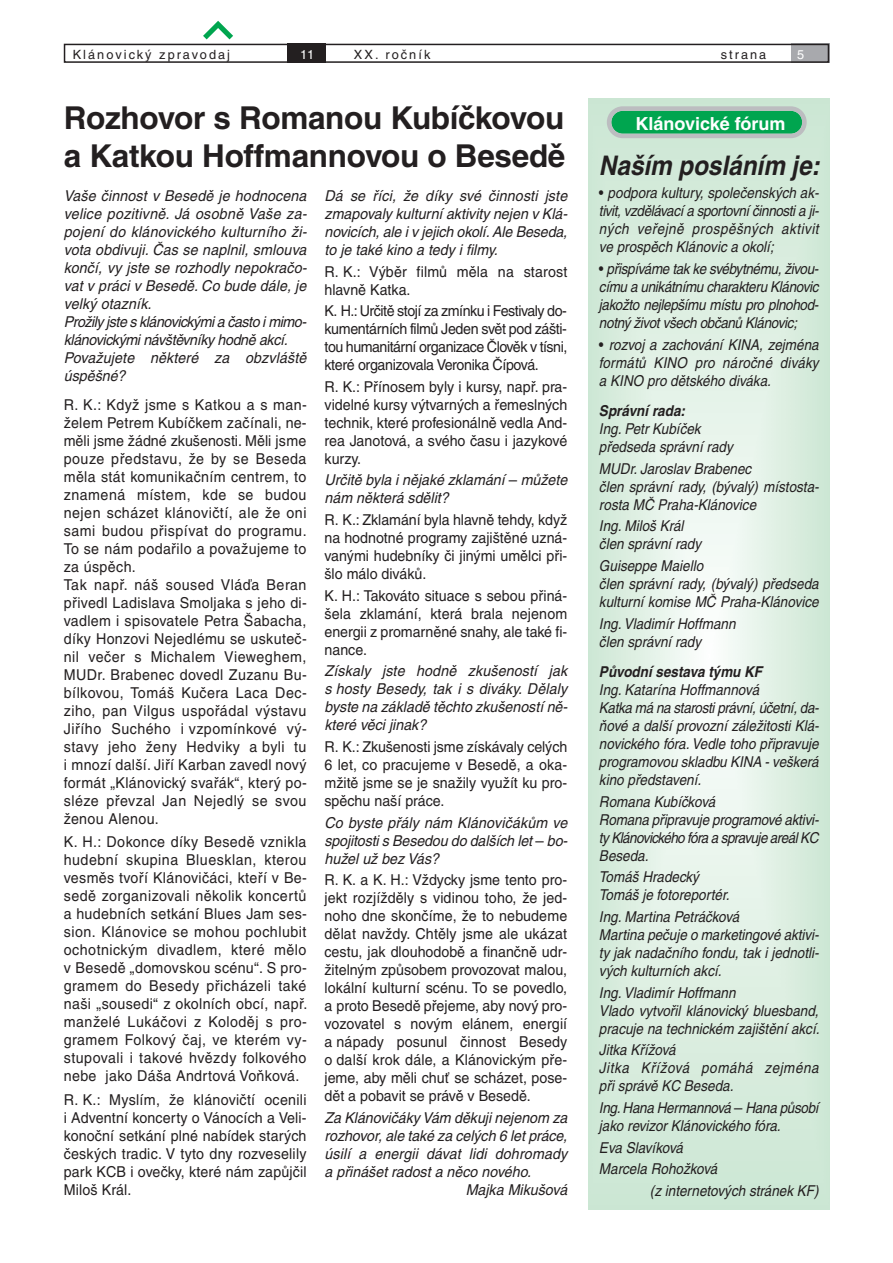
<style>
.page{position:relative;width:893px;height:1263px;background:#fff}
.page>*{position:absolute;margin:0;border:0;box-sizing:border-box;transform-origin:0 0}
.t1{font:700 31.5px/37.8px "Helvetica CE";letter-spacing:-.01em;color:#231f20}
.t2{font:italic 700 27px "Helvetica CE";color:#231f20;scale:.9 1}
.t3{font:700 18px "Helvetica CE";color:#fff}
.t4{font:15px/18px "Helvetica CE";letter-spacing:.02em;color:#231f20;text-align:justify;scale:.95 1}
.t5{font:italic 15px/18px "Helvetica CE";color:#231f20;scale:.9 1}
.t6{font:italic 15px/18px "Helvetica CE";color:#231f20;text-align:justify;scale:.95 1}
.t7{font:italic 15px/18px "Helvetica CE";letter-spacing:-.02em;color:#231f20;scale:.9 1}
.t8{font:italic 15px/18px "Helvetica CE";letter-spacing:-.025em;color:#231f20;scale:.9 1}
.t9{font:italic 700 15px "Helvetica CE";color:#231f20;scale:.9 1}
.t10{font:12.75px "Helvetica CE";letter-spacing:.16em;color:#231f20}
.t11{font:12.75px "Helvetica CE";color:#fff}
.s1{font-style:normal}
</style>
<div class="page">
<div style="left:791px;top:43px;width:38px;height:20px;background:#a8a9ad"></div>
<div style="left:287px;top:44px;width:38px;height:19px;background:#231f20"></div>
<div style="left:64px;top:44px;width:765px;height:19px;border:2px solid #231f20"></div>
<svg style="left:203px;top:21px;width:30px;height:18px"></svg>
<svg style="left:588px;top:98px;width:241px;height:1111px;background:#dceee1"></svg>
<svg style="left:607px;top:106px;width:200px;height:32px;background:#42af77"></svg>
<p class="t10" style="left:73px;top:50px;width:159px">Klánovický zpravodaj</p>
<p class="t11" style="left:300px;top:50px;width:16px">11</p>
<p class="t10" style="left:354px;top:50px;width:78px">XX. ročník</p>
<p class="t10" style="left:721px;top:50px;width:47px">strana</p>
<p class="t11" style="left:797px;top:50px;width:9px">5</p>
<h1 class="t1" style="left:64px;top:102px;width:503px">Rozhovor s Romanou Kubíčkovou a Katkou Hoffmannovou o Besedě</h1>
<p class="t6" style="left:64px;top:188px;width:258px;text-align:left">Vaše činnost v Besedě je hodnocena velice pozitivně. Já osobně Vaše za&shy;pojení do klánovického kulturního ži&shy;vota obdivuji. Čas se naplnil, smlouva končí, vy jste se rozhodly nepokračo&shy;vat v práci v Besedě. Co bude dále, je velký otazník.<br>Prožily jste s klánovickými a často i mimo&shy;klánovickými návštěvníky hodně akcí.<br>Považujete některé za obzvláště úspěšné?</p>
<p class="t4" style="left:64px;top:397px;width:257px;text-align:left">R. K.: Když jsme s Katkou a s man&shy;želem Petrem Kubíčkem začínali, ne&shy;měli jsme žádné zkušenosti. Měli jsme pouze představu, že by se Beseda měla stát komunikačním centrem, to znamená místem, kde se budou nejen scházet klánovičtí, ale že oni sami budou přispívat do programu.<br>To se nám podařilo a považujeme to za úspěch.<br>Tak např. náš soused Vláďa Beran přivedl Ladislava Smoljaka s jeho di&shy;vadlem i spisovatele Petra Šabacha, díky Honzovi Nejedlému se uskuteč&shy;nil večer s Michalem Vieweghem,<br>MUDr. Brabenec dovedl Zuzanu Bu&shy;bílkovou, Tomáš Kučera Laca Dec&shy;ziho, pan Vilgus uspořádal výstavu<br>Jiřího Suchého i vzpomínkové vý&shy;stavy jeho ženy Hedviky a byli tu i mnozí další. Jiří Karban zavedl nový formát „Klánovický svařák“, který po&shy;sléze převzal Jan Nejedlý se svou ženou Alenou.</p>
<p class="t4" style="left:64px;top:834px;width:258px">K. H.: Dokonce díky Besedě vznikla hudební skupina Bluesklan, kterou vesměs tvoří Klánovičáci, kteří v Be&shy;sedě zorganizovali několik koncertů a hudebních setkání Blues Jam ses&shy;sion. Klánovice se mohou pochlubit ochotnickým divadlem, které mělo v Besedě „domovskou scénu“. S pro&shy;gramem do Besedy přicházeli také naši „sousedi“ z okolních obcí, např. manželé Lukáčovi z Koloděj s pro&shy;gramem Folkový čaj, ve kterém vy&shy;stupovali i takové hvězdy folkového nebe jako Dáša Andrtová Voňková.</p>
<p class="t4" style="left:64px;top:1092px;width:257px">R. K.: Myslím, že klánovičtí ocenili i Adventní koncerty o Vánocích a Veli&shy;konoční setkání plné nabídek starých českých tradic. V tyto dny rozveselily park KCB i ovečky, které nám zapůjčil Miloš Král.</p>
<p class="t6" style="left:325px;top:188px;width:257px">Dá se říci, že díky své činnosti jste zmapovaly kulturní aktivity nejen v Klá&shy;novicích, ale i v jejich okolí. Ale Beseda, to je také kino a tedy i filmy.</p>
<p class="t4" style="left:325px;top:264px;width:257px">R. K.: Výběr filmů měla na starost hlavně Katka.</p>
<p class="t4" style="left:325px;top:303px;width:257px">K. H.: Určitě stojí za zmínku i Festivaly do&shy;kumentárních filmů Jeden svět pod zášti&shy;tou humanitární organizace Člověk v tísni, které organizovala Veronika Čípová.</p>
<p class="t4" style="left:325px;top:379px;width:257px">R. K.: Přínosem byly i kursy, např. pra&shy;videlné kursy výtvarných a řemeslných technik, které profesionálně vedla And&shy;rea Janotová, a svého času i jazykové kurzy.</p>
<p class="t6" style="left:325px;top:473px;width:257px">Určitě byla i nějaké zklamání <span class="s1">–</span> můžete nám některá sdělit?</p>
<p class="t4" style="left:325px;top:512px;width:257px">R. K.: Zklamání byla hlavně tehdy, když na hodnotné programy zajištěné uzná&shy;vanými hudebníky či jinými umělci při&shy;šlo málo diváků.</p>
<p class="t4" style="left:325px;top:588px;width:257px">K. H.: Takováto situace s sebou přiná&shy;šela zklamání, která brala nejenom energii z promarněné snahy, ale také fi&shy;nance.</p>
<p class="t6" style="left:325px;top:663px;width:257px">Získaly jste hodně zkušeností jak s hosty Besedy, tak i s diváky. Dělaly byste na základě těchto zkušeností ně&shy;které věci jinak?</p>
<p class="t4" style="left:325px;top:739px;width:257px">R. K.: Zkušenosti jsme získávaly celých 6 let, co pracujeme v Besedě, a oka&shy;mžitě jsme se je snažily využít ku pro&shy;spěchu naší práce.</p>
<p class="t6" style="left:325px;top:815px;width:257px">Co byste přály nám Klánovičákům ve spojitosti s Besedou do dalších let <span class="s1">–</span> bo&shy;hužel už bez Vás?</p>
<p class="t4" style="left:325px;top:872px;width:257px">R. K. a K. H.: Vždycky jsme tento pro&shy;jekt rozjížděly s vidinou toho, že jed&shy;noho dne skončíme, že to nebudeme dělat navždy. Chtěly jsme ale ukázat cestu, jak dlouhodobě a finančně udr&shy;žitelným způsobem provozovat malou, lokální kulturní scénu. To se povedlo, a proto Besedě přejeme, aby nový pro&shy;vozovatel s novým elánem, energií a nápady posunul činnost Besedy o další krok dále, a Klánovickým pře&shy;jeme, aby měli chuť se scházet, pose&shy;dět a pobavit se právě v Besedě.</p>
<p class="t6" style="left:325px;top:1110px;width:257px">Za Klánovičáky Vám děkuji nejenom za</p>
<p class="t6" style="left:325px;top:1128px;width:257px">rozhovor, ale také za celých 6 let práce,</p>
<p class="t6" style="left:325px;top:1146px;width:257px">úsilí a energii dávat lidi dohromady</p>
<p class="t6" style="left:325px;top:1164px;width:219px">a přinášet radost a něco nového.</p>
<p class="t6" style="left:466px;top:1182px;width:108px">Majka Mikušová</p>
<p class="t3" style="left:636px;top:117px;width:151px">Klánovické fórum</p>
<h2 class="t2" style="left:599px;top:155px;width:247px">Naším posláním je:</h2>
<p class="t5" style="left:599px;top:186px;width:246px;text-align:justify"><span class="s1">•</span> podpora kultury, společenských ak&shy;tivit, vzdělávací a sportovní činnosti a ji&shy;ných veřejně prospěšných aktivit ve prospěch Klánovic a okolí;</p>
<p class="t5" style="left:599px;top:261px;width:246px;text-align:justify"><span class="s1">•</span> přispíváme tak ke svébytnému, živou&shy;címu a unikátnímu charakteru Klánovic jakožto nejlepšímu místu pro plnohod&shy;notný život všech občanů Klánovic;</p>
<p class="t5" style="left:599px;top:337px;width:246px;text-align:justify"><span class="s1">•</span> rozvoj a zachování KINA, zejména formátů KINO pro náročné diváky a KINO pro dětského diváka.</p>
<p class="t9" style="left:599px;top:405px;width:97px">Správní rada:</p>
<p class="t5" style="left:599px;top:421px;width:150px">Ing. Petr Kubíček předseda správní rady</p>
<p class="t5" style="left:599px;top:461px;width:246px">MUDr. Jaroslav Brabenec<br>člen správní rady, (bývalý) místosta&shy;rosta MČ Praha-Klánovice</p>
<p class="t5" style="left:599px;top:519px;width:115px">Ing. Miloš Král člen správní rady</p>
<p class="t5" style="left:599px;top:558px;width:246px">Guiseppe Maiello<br>člen správní rady, (bývalý) předseda kulturní komise MČ Praha-Klánovice</p>
<p class="t5" style="left:599px;top:616px;width:153px">Ing. Vladimír Hoffmann člen správní rady</p>
<p class="t9" style="left:599px;top:666px;width:183px">Původní sestava týmu KF</p>
<p class="t5" style="left:599px;top:682px;width:246px">Ing. Katarína Hoffmannová<br>Katka má na starosti právní, účetní, da&shy;ňové a další provozní záležitosti Klá&shy;novického fóra. Vedle toho připravuje programovou skladbu KINA - veškerá kino představení.</p>
<p class="t7" style="left:599px;top:794px;width:246px">Romana Kubíčková<br>Romana připravuje programové aktivi&shy;ty Klánovického fóra a spravuje areál KC<br>Beseda.</p>
<p class="t5" style="left:599px;top:870px;width:147px">Tomáš Hradecký<br>Tomáš je fotoreportér.</p>
<p class="t5" style="left:599px;top:909px;width:246px">Ing. Martina Petráčková<br>Martina pečuje o marketingové aktivi&shy;ty jak nadačního fondu, tak i jednotli&shy;vých kulturních akcí.</p>
<p class="t5" style="left:599px;top:985px;width:247px">Ing. Vladimír Hoffmann<br>Vlado vytvořil klánovický bluesband, pracuje na technickém zajištění akcí.</p>
<p class="t5" style="left:599px;top:1042px;width:246px">Jitka Křížová<br>Jitka Křížová pomáhá zejména při správě KC Beseda.</p>
<p class="t8" style="left:599px;top:1100px;width:246px">Ing. Hana Hermannová <span class="s1">–</span> Hana působí jako revizor Klánovického fóra.</p>
<p class="t5" style="left:599px;top:1140px;width:95px">Eva Slavíková</p>
<p class="t5" style="left:599px;top:1161px;width:133px">Marcela Rohožková</p>
<p class="t5" style="left:650px;top:1183px;width:189px">(z internetových stránek KF)</p>
</div>
